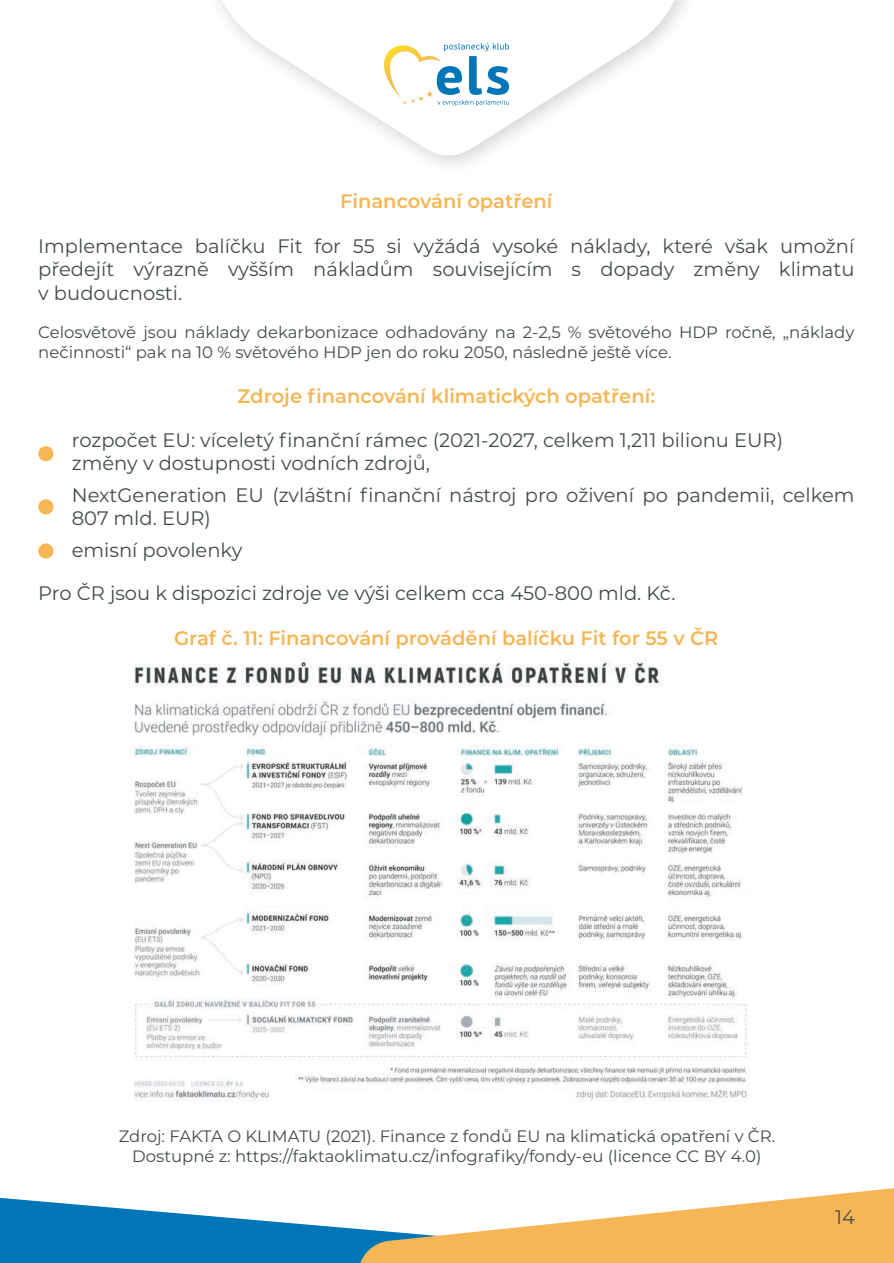
<style>
.page{position:relative;width:894px;height:1263px;background:#fff}
.page>*{position:absolute;margin:0;border:0;box-sizing:border-box;transform-origin:0 0}
.t1{font:19.5px/23.4px "Montserrat";color:#434b4c}
.t2{font:600 19.5px "Montserrat";color:#f6b655}
.t3{font:16.5px/19.8px "Montserrat";color:#434b4c}
</style>
<div class="page">
<svg style="left:219px;top:0;width:461px;height:158px"></svg>
<svg style="left:379px;top:43px;width:130px;height:63px"></svg>
<div style="left:38px;top:446px;width:15px;height:15px;background:#f6b655;border-radius:50%"></div>
<div style="left:38px;top:499px;width:15px;height:15px;background:#f6b655;border-radius:50%"></div>
<div style="left:38px;top:543px;width:15px;height:16px;background:#f6b655;border-radius:50%"></div>
<img style="left:134px;top:659px;width:615px;height:443px">
<svg style="left:0;top:1188px;width:894px;height:75px"></svg>
<p class="t2" style="left:340px;top:188px;width:214px">Financování opatření</p>
<p class="t1" style="left:38px;top:234px;width:817px;text-align:justify">Implementace balíčku Fit for 55 si vyžádá vysoké náklady, které však umožní předejít výrazně vyšším nákladům souvisejícím s dopady změny klimatu v budoucnosti.</p>
<p class="t3" style="left:38px;top:322px;width:817px">Celosvětově jsou náklady dekarbonizace odhadovány na 2-2,5 % světového HDP ročně, „náklady nečinnosti“ pak na 10 % světového HDP jen do roku 2050, následně ještě více.</p>
<p class="t2" style="left:237px;top:382px;width:419px">Zdroje financování klimatických opatření:</p>
<p class="t1" style="left:72px;top:428px;width:712px">rozpočet EU: víceletý finanční rámec (2021-2027, celkem 1,211 bilionu EUR) změny v dostupnosti vodních zdrojů,</p>
<p class="t1" style="left:72px;top:483px;width:784px">NextGeneration EU (zvláštní finanční nástroj pro oživení po pandemii, celkem<br>807 mld. EUR)</p>
<p class="t1" style="left:72px;top:538px;width:172px">emisní povolenky</p>
<p class="t1" style="left:38px;top:581px;width:638px">Pro ČR jsou k dispozici zdroje ve výši celkem cca 450-800 mld. Kč.</p>
<p class="t2" style="left:174px;top:624px;width:546px">Graf č. 11: Financování provádění balíčku Fit for 55 v ČR</p>
<p class="t3" style="left:119px;top:1126px;width:658px;text-align:center">Zdroj: FAKTA O KLIMATU (2021). Finance z fondů EU na klimatická opatření v ČR.<br>Dostupné z: https://faktaoklimatu.cz/infografiky/fondy-eu (licence CC BY 4.0)</p>
<p class="t1" style="left:835px;top:1205px;width:21px">14</p>
</div>
